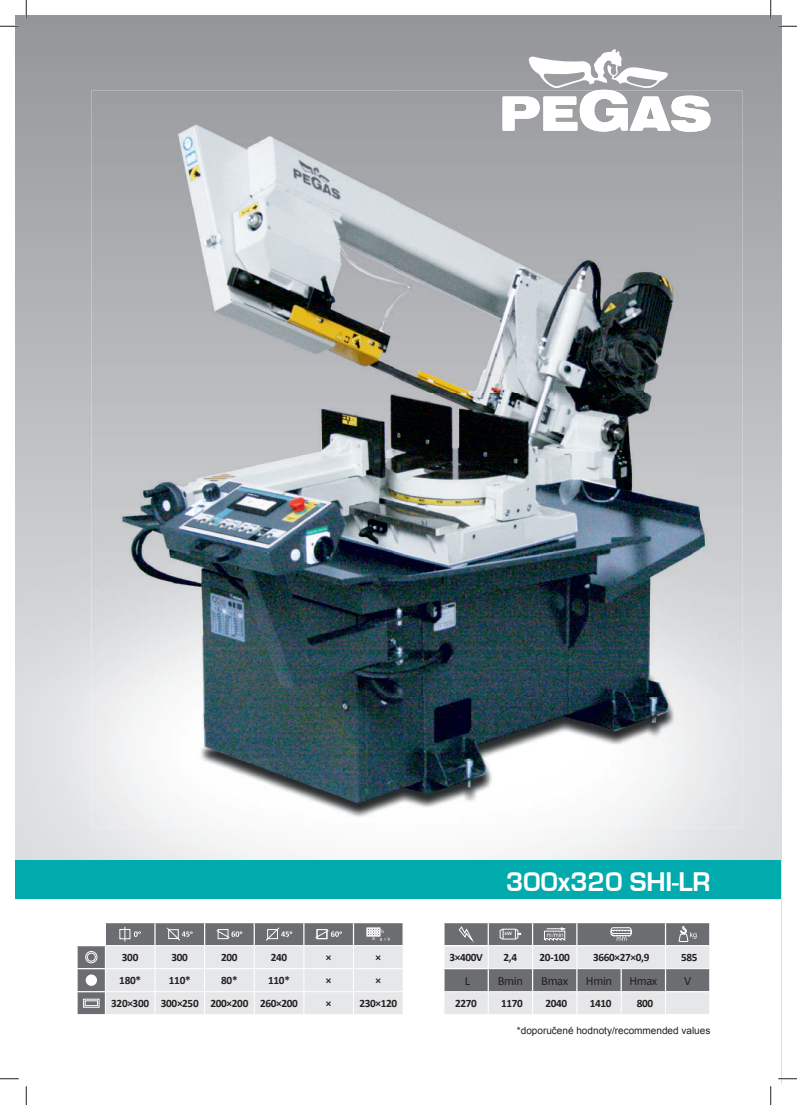
<style>
.page{position:relative;width:797px;height:1105px;background:#fff}
.page>*{position:absolute;margin:0;border:0;box-sizing:border-box;transform-origin:0 0}
.t1{font:700 25px "Euromode";letter-spacing:-.01em;color:#fff}
.t2{font:12.5px "Calibri";letter-spacing:-.03em;color:#231f20}
.t3{font:700 11.25px "Calibri";letter-spacing:-.03em;color:#231f20}
.t4{font:10px "Arial";color:#231f20}
.t5{font:700 4.38px "Euromode";color:#fff}
</style>
<div class="page">
<div style="left:16px;top:860px;width:765px;height:43px;background:#00aaad"></div>
<div style="left:16px;top:899px;width:765px;height:190px;background:#fff"></div>
<img style="left:91px;top:90px;width:651px;height:738px">
<svg style="left:502px;top:49px;width:208px;height:83px"></svg>
<img style="left:629px;top:96px;width:81px;height:36px">
<svg style="left:77px;top:922px;width:326px;height:93px;background:#cbccce"></svg>
<div style="left:87px;top:953px;width:9px;height:9px;border:1px solid #fff;border-radius:50%"></div>
<div style="left:85px;top:951px;width:12px;height:12px;border:1px solid #fff;border-radius:50%"></div>
<div style="left:86px;top:974px;width:11px;height:12px;background:#fff;border-radius:50%"></div>
<div style="left:85px;top:1000px;width:13px;height:6px;border:1px solid #fff"></div>
<div style="left:83px;top:999px;width:16px;height:9px;border:1px solid #fff"></div>
<svg style="left:444px;top:922px;width:266px;height:92px;background:#b1b2b4"></svg>
<svg style="left:0;top:25px;width:19px;height:2px"></svg>
<svg style="left:778px;top:25px;width:19px;height:2px"></svg>
<svg style="left:0;top:1078px;width:19px;height:1px"></svg>
<svg style="left:778px;top:1078px;width:19px;height:1px"></svg>
<svg style="left:25px;top:0;width:2px;height:19px"></svg>
<svg style="left:25px;top:1086px;width:2px;height:19px"></svg>
<svg style="left:770px;top:0;width:1px;height:19px"></svg>
<svg style="left:770px;top:1086px;width:1px;height:19px"></svg>
<p class="t3" style="left:122px;top:953px;width:18px">300</p>
<p class="t3" style="left:172px;top:953px;width:18px">300</p>
<p class="t3" style="left:221px;top:953px;width:18px">200</p>
<p class="t3" style="left:271px;top:953px;width:18px">240</p>
<p class="t3" style="left:326px;top:953px;width:7px">×</p>
<p class="t3" style="left:375px;top:953px;width:7px">×</p>
<p class="t3" style="left:119px;top:976px;width:23px">180*</p>
<p class="t3" style="left:169px;top:976px;width:23px">110*</p>
<p class="t3" style="left:221px;top:976px;width:18px">80*</p>
<p class="t3" style="left:268px;top:976px;width:23px">110*</p>
<p class="t3" style="left:326px;top:976px;width:7px">×</p>
<p class="t3" style="left:375px;top:976px;width:7px">×</p>
<p class="t3" style="left:111px;top:999px;width:188px">320×300 300×250 200×200 260×200</p>
<p class="t3" style="left:326px;top:999px;width:7px">×</p>
<p class="t3" style="left:359px;top:999px;width:39px">230×120</p>
<h1 class="t1" style="left:506px;top:866px;width:206px">300x320 SHI-LR</h1>
<p class="t5" style="left:504px;top:931px;width:9px">kW</p>
<p class="t3" style="left:449px;top:953px;width:35px">3×400V</p>
<p class="t3" style="left:503px;top:953px;width:15px">2,4</p>
<p class="t3" style="left:539px;top:953px;width:32px">20-100</p>
<p class="t3" style="left:593px;top:953px;width:58px">3660×27×0,9</p>
<p class="t3" style="left:681px;top:953px;width:18px">585</p>
<p class="t2" style="left:464px;top:975px;width:7px">L</p>
<p class="t2" style="left:498px;top:975px;width:27px">Bmin</p>
<p class="t2" style="left:541px;top:975px;width:28px">Bmax</p>
<p class="t2" style="left:586px;top:975px;width:28px">Hmin</p>
<p class="t2" style="left:629px;top:975px;width:29px">Hmax</p>
<p class="t2" style="left:684px;top:975px;width:9px">V</p>
<p class="t3" style="left:455px;top:999px;width:23px">2270</p>
<p class="t3" style="left:501px;top:999px;width:23px">1170</p>
<p class="t3" style="left:545px;top:999px;width:23px">2040</p>
<p class="t3" style="left:589px;top:999px;width:23px">1410</p>
<p class="t3" style="left:636px;top:999px;width:18px">800</p>
<p class="t4" style="left:517px;top:1025px;width:195px">*doporučené hodnoty/recommended values</p>
</div>
